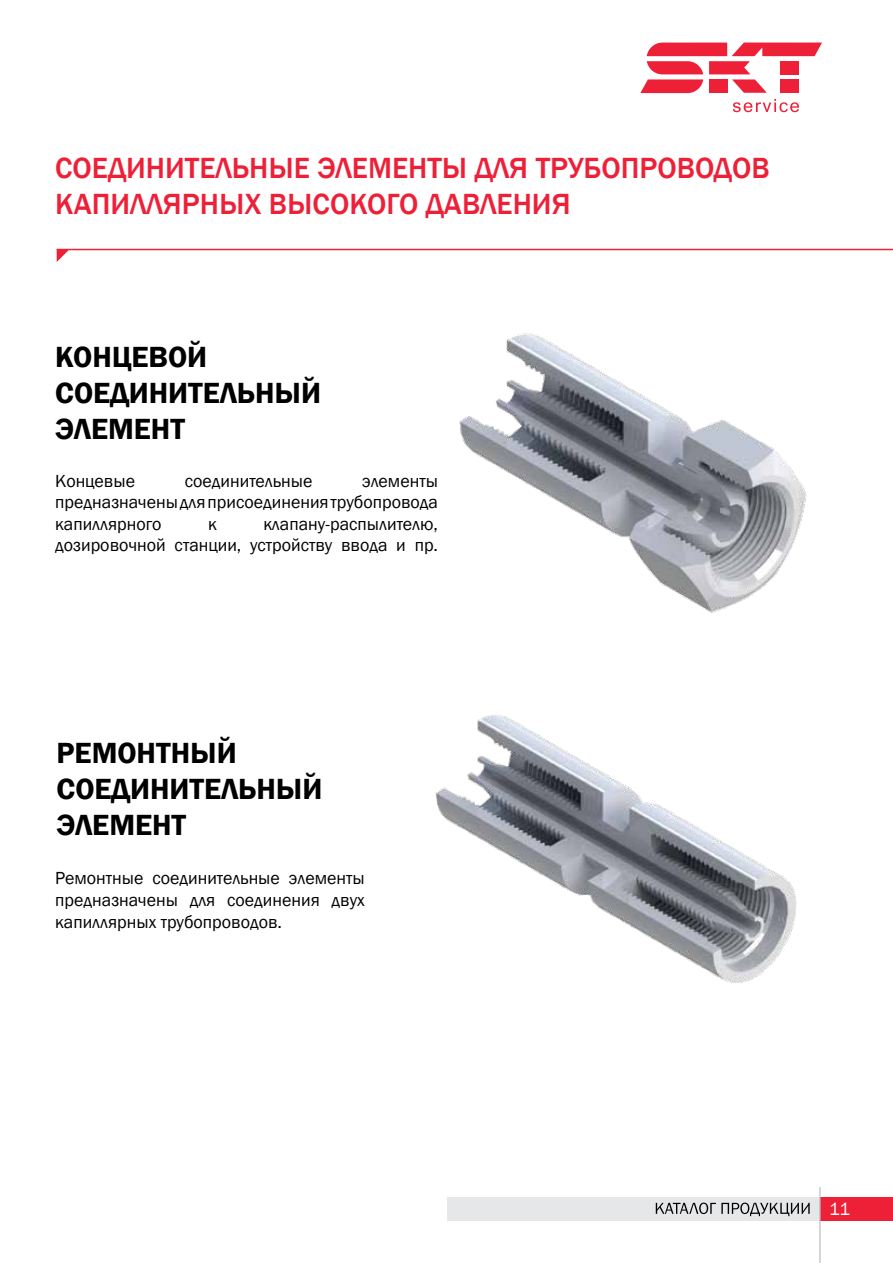
<style>
.page{position:relative;width:893px;height:1263px;background:#fff}
.page>*{position:absolute;margin:0;border:0;box-sizing:border-box;transform-origin:0 0}
.t1{font:500 30px/36px "Franklin Gothic";color:#ee2038}
.t2{font:600 30px/36px "Franklin Gothic";color:#000}
.t3{font:18px/21.6px "Franklin Gothic";color:#000;text-align:justify}
.t4{font:18px "Franklin Gothic";color:#fff}
</style>
<div class="page">
<div style="left:448px;top:1197px;width:374px;height:23px;background:#e6e7e8"></div>
<svg style="left:656px;top:1202px;width:154px;height:14px"></svg>
<div style="left:820px;top:1197px;width:73px;height:23px;background:#ee2038"></div>
<hr style="left:819px;top:1187px;width:2px;height:76px;background:#bcbec0">
<svg style="left:640px;top:43px;width:182px;height:50px"></svg>
<svg style="left:733px;top:99px;width:66px;height:13px"></svg>
<img style="left:459px;top:333px;width:348px;height:280px">
<svg style="left:57px;top:250px;width:13px;height:12px"></svg>
<hr style="left:57px;top:249px;width:836px;height:1px;background:#ee2038">
<img style="left:436px;top:715px;width:361px;height:268px">
<h1 class="t1" style="left:55px;top:151px;width:716px">СОЕДИНИТЕЛЬНЫЕ ЭЛЕМЕНТЫ ДЛЯ ТРУБОПРОВОДОВ<br>КАПИЛЛЯРНЫХ ВЫСОКОГО ДАВЛЕНИЯ</h1>
<h1 class="t2" style="left:55px;top:340px;width:267px">КОНЦЕВОЙ<br>СОЕДИНИТЕЛЬНЫЙ<br>ЭЛЕМЕНТ</h1>
<p class="t3" style="left:55px;top:470px;width:81px">Концевые</p>
<p class="t3" style="left:185px;top:470px;width:129px">соединительные</p>
<p class="t3" style="left:55px;top:470px;width:384px;text-indent:307px">элементы предназначены для присоединения трубопровода капиллярного</p>
<p class="t3" style="left:55px;top:513px;width:384px;text-align:right">клапану-распылителю,<br>дозировочной станции, устройству ввода и пр.</p>
<p class="t3" style="left:208px;top:513px;width:10px">к</p>
<h1 class="t2" style="left:57px;top:735px;width:267px">РЕМОНТНЫЙ<br>СОЕДИНИТЕЛЬНЫЙ<br>ЭЛЕМЕНТ</h1>
<p class="t3" style="left:55px;top:868px;width:311px">Ремонтные соединительные элементы предназначены для соединения двух капиллярных трубопроводов.</p>
<p class="t4" style="left:829px;top:1198px;width:22px">11</p>
</div>
